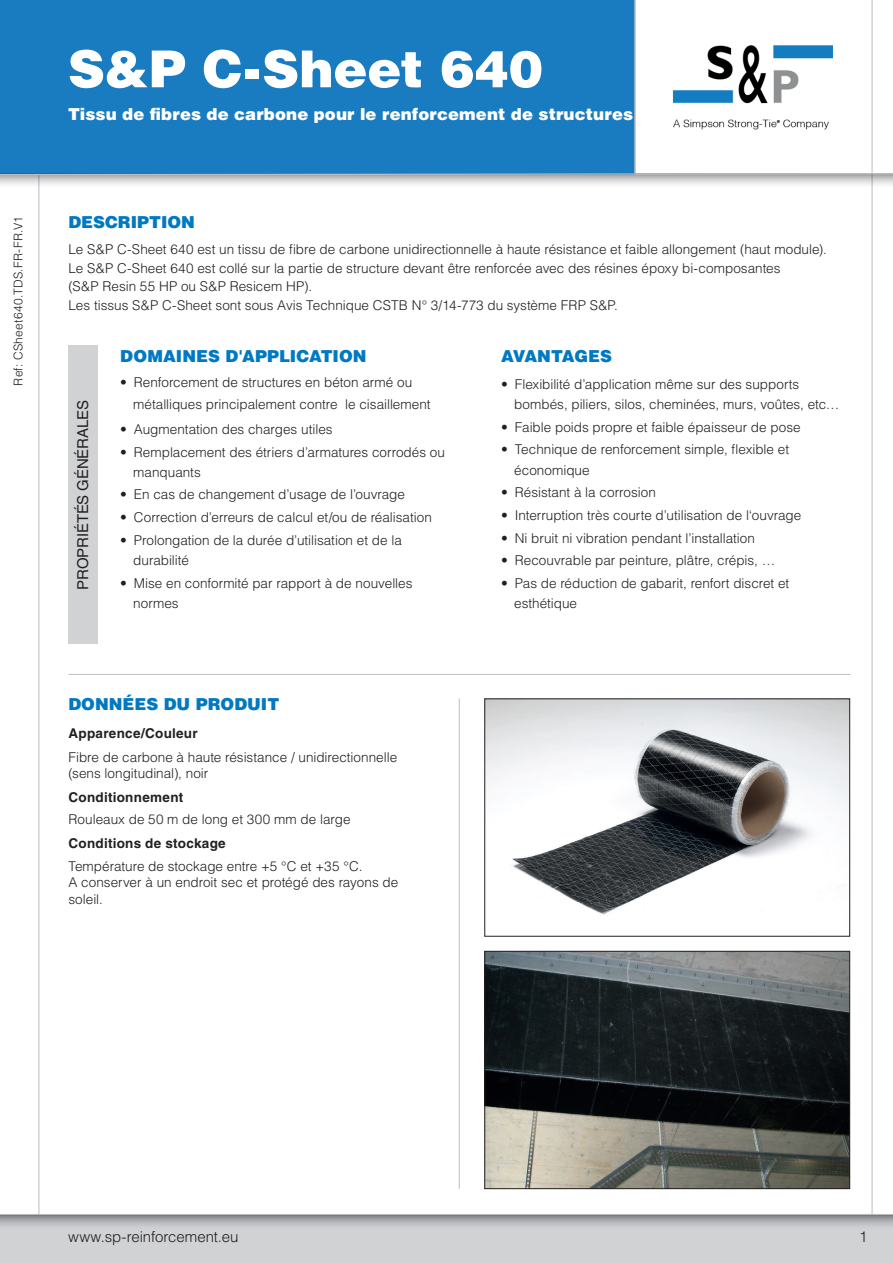
<style>
.page{position:relative;width:893px;height:1263px;background:#fff}
.page>*{position:absolute;margin:0;border:0;box-sizing:border-box;transform-origin:0 0}
.t1{font:900 51px "Helvetica LT Std";color:#fff}
.t2{font:900 16.5px "Helvetica LT Std";color:#0079c2}
.t3{font:900 16.5px "Helvetica LT Std";letter-spacing:.01em;color:#fff}
.t4{font:300 15px "Helvetica LT Std";letter-spacing:-.005em;color:#231f20}
.t5{font:15px "Helvetica LT Std";letter-spacing:-.01em;color:#231f20}
.t6{font:300 13.5px/20.4px "Helvetica LT Std";color:#231f20}
.t7{font:700 13.5px "Helvetica LT Std";letter-spacing:.02em;color:#231f20}
.t8{font:300 12px "Helvetica LT Std";letter-spacing:.03em;color:#231f20}
</style>
<div class="page">
<hr style="left:872px;top:0;width:1px;height:1239px;background:#bcbdc0">
<hr style="left:68px;top:674px;width:782px;height:1px;background:#bcbdc0">
<hr style="left:459px;top:698px;width:1px;height:491px;background:#bcbdc0">
<hr style="left:39px;top:0;width:1px;height:1263px;background:#bcbdc0">
<div style="left:0;top:1214px;width:893px;height:49px;background:#d1d2d4"></div>
<svg style="left:0;top:1215px;width:893px;height:11px"></svg>
<hr style="left:0;top:1214px;width:893px;height:1px;background:#bcbdc0">
<img style="left:672px;top:45px;width:161px;height:85px">
<div style="left:0;top:0;width:635px;height:174px;background:#197bc0"></div>
<hr style="left:634px;top:0;width:2px;height:174px;background:#bcbdc0">
<svg style="left:0;top:176px;width:893px;height:13px"></svg>
<svg style="left:0;top:172px;width:893px;height:4px"></svg>
<div style="left:68px;top:346px;width:30px;height:298px;background:#d1d2d4"></div>
<img style="left:487px;top:701px;width:361px;height:214px">
<img style="left:487px;top:953px;width:361px;height:234px">
<div style="left:485px;top:951px;width:365px;height:238px;border:1px solid #231f20"></div>
<p class="t8" style="left:11px;top:386px;width:171px;rotate:-90deg">Ref: CSheet640.TDS.FR-FR.V1</p>
<h1 class="t1" style="left:68px;top:36px;width:476px">S&amp;P C-Sheet 640</h1>
<p class="t3" style="left:68px;top:104px;width:567px">Tissu de fibres de carbone pour le renforcement de structures</p>
<p class="t2" style="left:68px;top:211px;width:128px">DESCRIPTION</p>
<p class="t6" style="left:68px;top:240px;width:760px;line-height:18.3px">Le S&amp;P C-Sheet 640 est un tissu de fibre de carbone unidirectionnelle à haute résistance et faible allongement (haut module).<br>Le S&amp;P C-Sheet 640 est collé sur la partie de structure devant être renforcée avec des résines époxy bi-composantes<br>(S&amp;P Resin 55 HP ou S&amp;P Resicem HP).<br>Les tissus S&amp;P C-Sheet sont sous Avis Technique CSTB N° 3/14-773 du système FRP S&amp;P.</p>
<p class="t2" style="left:501px;top:345px;width:112px">AVANTAGES</p>
<p class="t6" style="left:514px;top:374px;width:327px;text-indent:-13px">• Flexibilité d’application même sur des supports bombés, piliers, silos, cheminées, murs, voûtes, etc…</p>
<p class="t6" style="left:501px;top:417px;width:301px">• Faible poids propre et faible épaisseur de pose</p>
<p class="t6" style="left:514px;top:439px;width:276px;text-indent:-13px">• Technique de renforcement simple, flexible et économique</p>
<p class="t6" style="left:501px;top:482px;width:156px">• Résistant à la corrosion</p>
<p class="t6" style="left:501px;top:505px;width:302px">• Interruption très courte d’utilisation de l‘ouvrage</p>
<p class="t6" style="left:501px;top:527px;width:255px">• Ni bruit ni vibration pendant l’installation</p>
<p class="t6" style="left:501px;top:550px;width:276px">• Recouvrable par peinture, plâtre, crépis, …</p>
<p class="t6" style="left:514px;top:572px;width:277px;text-indent:-13px">• Pas de réduction de gabarit, renfort discret et esthétique</p>
<p class="t2" style="left:120px;top:345px;width:248px">DOMAINES D'APPLICATION</p>
<p class="t6" style="left:133px;top:371px;width:299px;line-height:22.5px;text-indent:-13px">• Renforcement de structures en béton armé ou métalliques principalement contre le cisaillement</p>
<p class="t6" style="left:120px;top:419px;width:214px">• Augmentation des charges utiles</p>
<p class="t6" style="left:133px;top:441px;width:313px;text-indent:-13px">• Remplacement des étriers d’armatures corrodés ou manquants</p>
<p class="t6" style="left:120px;top:484px;width:286px">• En cas de changement d’usage de l’ouvrage</p>
<p class="t6" style="left:120px;top:507px;width:313px">• Correction d’erreurs de calcul et/ou de réalisation</p>
<p class="t6" style="left:133px;top:529px;width:270px;text-indent:-13px">• Prolongation de la durée d’utilisation et de la durabilité</p>
<p class="t6" style="left:133px;top:572px;width:281px;text-indent:-13px">• Mise en conformité par rapport à de nouvelles normes</p>
<p class="t5" style="left:74px;top:590px;width:191px;rotate:-90deg">PROPRIÉTÉS GÉNÉRALES</p>
<p class="t2" style="left:68px;top:694px;width:212px">DONNÉES DU PRODUIT</p>
<p class="t7" style="left:68px;top:725px;width:131px">Apparence/Couleur</p>
<p class="t6" style="left:68px;top:749px;width:330px;line-height:16.2px">Fibre de carbone à haute résistance / unidirectionnelle (sens longitudinal), noir</p>
<p class="t7" style="left:68px;top:789px;width:116px">Conditionnement</p>
<p class="t6" style="left:68px;top:809px;width:284px">Rouleaux de 50 m de long et 300 mm de large</p>
<p class="t7" style="left:68px;top:835px;width:159px">Conditions de stockage</p>
<p class="t6" style="left:68px;top:858px;width:331px;line-height:16.2px">Température de stockage entre +5 °C et +35 °C.<br>A conserver à un endroit sec et protégé des rayons de soleil.</p>
<p class="t4" style="left:68px;top:1228px;width:172px">www.sp-reinforcement.eu</p>
<p class="t4" style="left:859px;top:1228px;width:10px">1</p>
</div>
